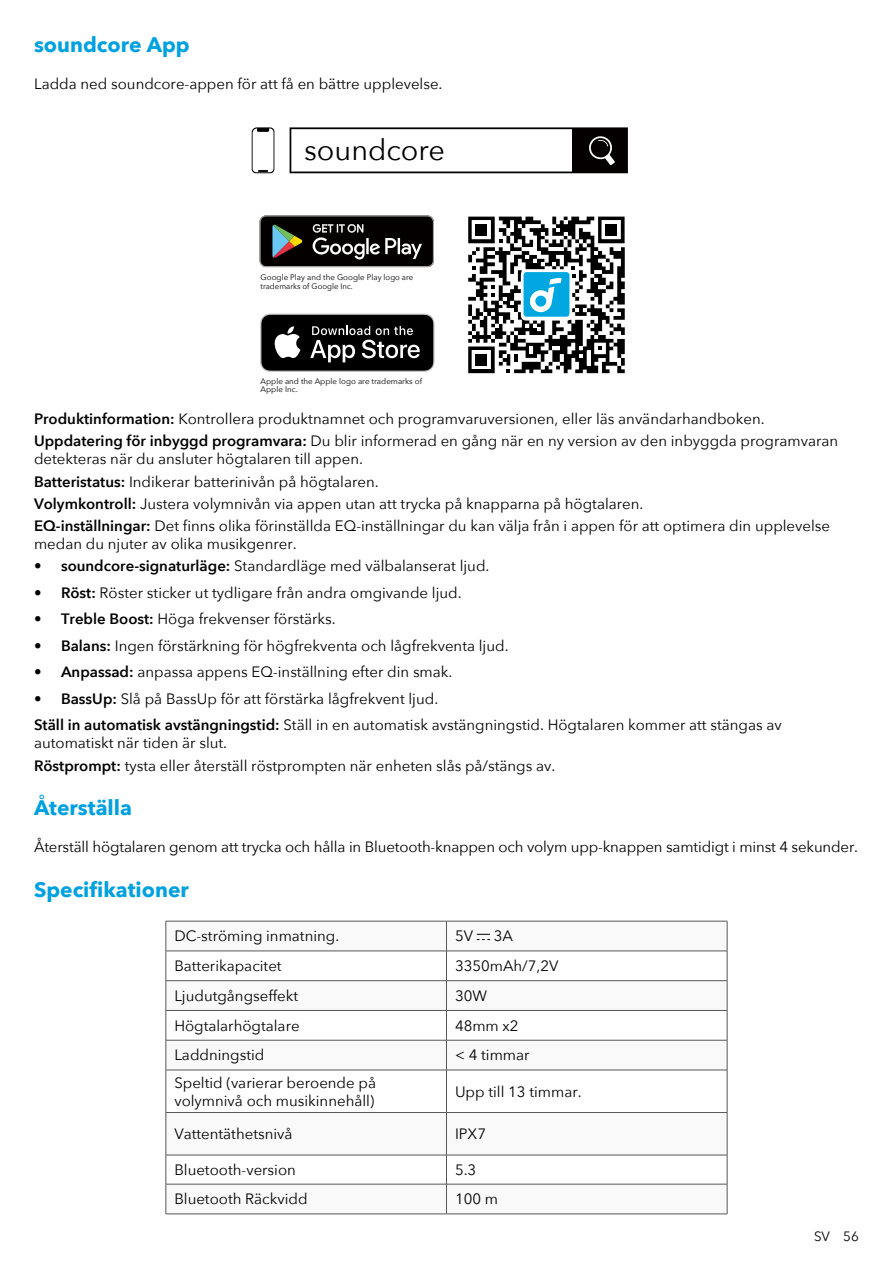
<style>
.page{position:relative;width:893px;height:1263px;background:#fff}
.page>*{position:absolute;margin:0;border:0;box-sizing:border-box;transform-origin:0 0}
.t1{font:28.8px "Avenir Next";color:#000}
.t2{font:700 21px "Avenir Next";color:#00a1e0}
.t3{font:15px/22.2px "Avenir Next";color:#000}
.t4{font:13.5px "Avenir Next";color:#000}
.t5{font:7.95px/8.9px "Avenir Next";color:#000}
.s1{font-weight:600}
</style>
<div class="page">
<svg style="left:260px;top:215px;width:174px;height:52px"></svg>
<svg style="left:260px;top:314px;width:175px;height:58px"></svg>
<svg style="left:290px;top:127px;width:338px;height:46px"></svg>
<svg style="left:252px;top:127px;width:22px;height:46px"></svg>
<svg style="left:468px;top:216px;width:157px;height:158px"></svg>
<svg style="left:167px;top:922px;width:560px;height:291px"></svg>
<svg style="left:167px;top:952px;width:560px;height:88px"></svg>
<svg style="left:167px;top:1071px;width:560px;height:113px"></svg>
<hr style="left:166px;top:921px;width:280px;height:1px;background:#595757">
<hr style="left:166px;top:921px;width:1px;height:30px;background:#595757">
<hr style="left:446px;top:921px;width:281px;height:1px;background:#595757">
<hr style="left:446px;top:921px;width:1px;height:30px;background:#595757">
<hr style="left:727px;top:921px;width:1px;height:30px;background:#595757">
<hr style="left:166px;top:951px;width:280px;height:1px;background:#595757">
<hr style="left:446px;top:951px;width:281px;height:1px;background:#595757">
<hr style="left:166px;top:980px;width:280px;height:1px;background:#595757">
<hr style="left:446px;top:980px;width:281px;height:1px;background:#595757">
<hr style="left:166px;top:1010px;width:280px;height:1px;background:#595757">
<svg style="left:166px;top:951px;width:1px;height:89px"></svg>
<hr style="left:446px;top:1010px;width:281px;height:1px;background:#595757">
<svg style="left:446px;top:951px;width:1px;height:89px"></svg>
<svg style="left:727px;top:951px;width:1px;height:89px"></svg>
<hr style="left:166px;top:1040px;width:280px;height:1px;background:#595757">
<hr style="left:166px;top:1040px;width:1px;height:30px;background:#595757">
<hr style="left:446px;top:1040px;width:281px;height:1px;background:#595757">
<hr style="left:446px;top:1040px;width:1px;height:30px;background:#595757">
<hr style="left:727px;top:1040px;width:1px;height:30px;background:#595757">
<hr style="left:166px;top:1070px;width:280px;height:1px;background:#595757">
<hr style="left:166px;top:1070px;width:1px;height:42px;background:#595757">
<hr style="left:446px;top:1070px;width:281px;height:1px;background:#595757">
<hr style="left:446px;top:1070px;width:1px;height:42px;background:#595757">
<hr style="left:727px;top:1070px;width:1px;height:42px;background:#595757">
<hr style="left:166px;top:1112px;width:280px;height:1px;background:#595757">
<hr style="left:166px;top:1113px;width:1px;height:42px;background:#595757">
<hr style="left:446px;top:1112px;width:281px;height:1px;background:#595757">
<hr style="left:446px;top:1113px;width:1px;height:42px;background:#595757">
<hr style="left:727px;top:1113px;width:1px;height:42px;background:#595757">
<hr style="left:166px;top:1155px;width:280px;height:1px;background:#595757">
<svg style="left:166px;top:1155px;width:1px;height:29px"></svg>
<hr style="left:446px;top:1155px;width:281px;height:1px;background:#595757">
<svg style="left:446px;top:1155px;width:1px;height:29px"></svg>
<svg style="left:727px;top:1155px;width:1px;height:29px"></svg>
<hr style="left:166px;top:1184px;width:280px;height:1px;background:#595757">
<hr style="left:166px;top:1184px;width:1px;height:30px;background:#595757">
<hr style="left:166px;top:1213px;width:280px;height:1px;background:#595757">
<hr style="left:446px;top:1184px;width:281px;height:1px;background:#595757">
<hr style="left:446px;top:1184px;width:1px;height:30px;background:#595757">
<hr style="left:727px;top:1184px;width:1px;height:30px;background:#595757">
<hr style="left:446px;top:1213px;width:281px;height:1px;background:#595757">
<svg style="left:477px;top:934px;width:13px;height:6px"></svg>
<h2 class="t2" style="left:34px;top:26px;width:157px">soundcore App</h2>
<p class="t3" style="left:34px;top:72px;width:410px">Ladda ned soundcore-appen för att få en bättre upplevelse.</p>
<h1 class="t1" style="left:304px;top:126px;width:142px">soundcore</h1>
<p class="t5" style="left:261px;top:272px;width:154px">Google Play and the Google Play logo are trademarks of Google Inc.</p>
<p class="t5" style="left:261px;top:376px;width:163px">Apple and the Apple logo are trademarks of<br>Apple Inc.</p>
<p class="t3" style="left:34px;top:407px;width:806px"><span class="s1">Produktinformation:</span> Kontrollera produktnamnet och programvaruversionen, eller läs användarhandboken.<br><span class="s1">Uppdatering för inbyggd programvara:</span> Du blir informerad en gång när en ny version av den inbyggda programvaran</p>
<p class="t3" style="left:34px;top:447px;width:798px">detekteras när du ansluter högtalaren till appen.<br><span class="s1">Batteristatus:</span> Indikerar batterinivån på högtalaren.<br><span class="s1">Volymkontroll:</span> Justera volymnivån via appen utan att trycka på knapparna på högtalaren.<br><span class="s1">EQ-inställningar:</span> Det finns olika förinställda EQ-inställningar du kan välja från i appen för att optimera din upplevelse</p>
<p class="t3" style="left:34px;top:532px;width:264px">medan du njuter av olika musikgenrer.</p>
<p class="t3" style="left:34px;top:554px;width:457px"><span class="s1">• soundcore-signaturläge:</span> Standardläge med välbalanserat ljud.</p>
<p class="t3" style="left:34px;top:581px;width:429px"><span class="s1">• Röst:</span> Röster sticker ut tydligare från andra omgivande ljud.</p>
<p class="t3" style="left:34px;top:607px;width:303px"><span class="s1">• Treble Boost:</span> Höga frekvenser förstärks.</p>
<p class="t3" style="left:34px;top:634px;width:476px"><span class="s1">• Balans:</span> Ingen förstärkning för högfrekventa och lågfrekventa ljud.</p>
<p class="t3" style="left:34px;top:660px;width:420px"><span class="s1">• Anpassad:</span> anpassa appens EQ-inställning efter din smak.</p>
<p class="t3" style="left:34px;top:685px;width:749px;line-height:26.5px"><span class="s1">• BassUp:</span> Slå på BassUp för att förstärka lågfrekvent ljud.<br><span class="s1">Ställ in automatisk avstängningstid:</span> Ställ in en automatisk avstängningstid. Högtalaren kommer att stängas av</p>
<p class="t3" style="left:34px;top:731px;width:523px">automatiskt när tiden är slut.<br><span class="s1">Röstprompt:</span> tysta eller återställ röstprompten när enheten slås på/stängs av.</p>
<h2 class="t2" style="left:34px;top:790px;width:99px">Återställa</h2>
<p class="t3" style="left:34px;top:835px;width:826px">Återställ högtalaren genom att trycka och hålla in Bluetooth-knappen och volym upp-knappen samtidigt i minst 4 sekunder.</p>
<h2 class="t2" style="left:34px;top:871px;width:156px">Specifikationer</h2>
<p class="t3" style="left:174px;top:924px;width:166px">DC-ströming inmatning.</p>
<p class="t3" style="left:455px;top:924px;width:20px">5V</p>
<p class="t3" style="left:494px;top:924px;width:21px">3A</p>
<p class="t3" style="left:174px;top:954px;width:109px">Batterikapacitet</p>
<p class="t3" style="left:455px;top:954px;width:105px">3350mAh/7,2V</p>
<p class="t3" style="left:174px;top:984px;width:125px">Ljudutgångseffekt</p>
<p class="t3" style="left:455px;top:984px;width:33px">30W</p>
<p class="t3" style="left:174px;top:1014px;width:127px">Högtalarhögtalare</p>
<p class="t3" style="left:455px;top:1014px;width:65px">48mm x2</p>
<p class="t3" style="left:174px;top:1043px;width:92px">Laddningstid</p>
<p class="t3" style="left:455px;top:1043px;width:76px">&lt; 4 timmar</p>
<p class="t3" style="left:174px;top:1073px;width:203px;line-height:18px">Speltid (varierar beroende på volymnivå och musikinnehåll)</p>
<p class="t3" style="left:455px;top:1079px;width:128px">Upp till 13 timmar.</p>
<p class="t3" style="left:174px;top:1122px;width:120px">Vattentäthetsnivå</p>
<p class="t3" style="left:455px;top:1122px;width:33px">IPX7</p>
<p class="t3" style="left:174px;top:1158px;width:123px">Bluetooth-version</p>
<p class="t3" style="left:455px;top:1158px;width:23px">5.3</p>
<p class="t3" style="left:174px;top:1187px;width:135px">Bluetooth Räckvidd</p>
<p class="t3" style="left:455px;top:1187px;width:45px">100 m</p>
<p class="t4" style="left:814px;top:1224px;width:46px">SV 56</p>
</div>
